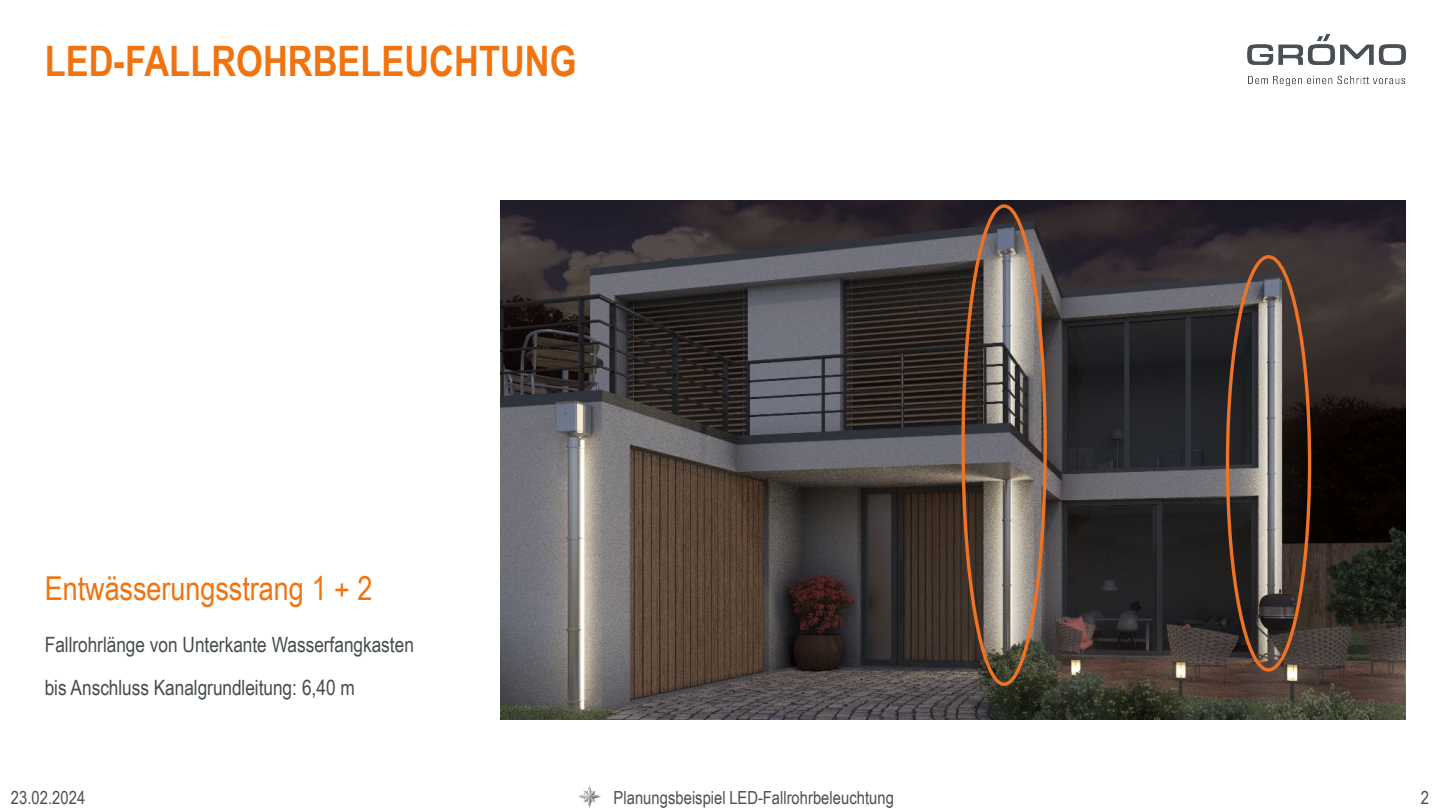
<style>
.page{position:relative;width:1440px;height:810px;background:#fff}
.page>*{position:absolute;margin:0;border:0;box-sizing:border-box;transform-origin:0 0}
.t1{font:700 42px "Arial Narrow";color:#f1730f}
.t2{font:33px "Arial Narrow";color:#f1730f}
.t3{font:21px "Arial Narrow";letter-spacing:-.005em;color:#454c4f}
.t4{font:18px "Arial Narrow";letter-spacing:.005em;color:#494f54}
</style>
<div class="page">
<img style="left:578px;top:785px;width:23px;height:23px">
<img style="left:1247px;top:34px;width:159px;height:53px">
<img style="left:500px;top:201px;width:906px;height:519px">
<div style="left:1226px;top:255px;width:85px;height:417px;border:3px solid #ef7324;border-radius:50%"></div>
<div style="left:961px;top:204px;width:86px;height:482px;border:3px solid #ef7324;border-radius:50%"></div>
<p class="t1" style="left:45px;top:30px;width:533px">LED-FALLROHRBELEUCHTUNG</p>
<p class="t2" style="left:45px;top:564px;width:329px">Entwässerungsstrang 1 + 2</p>
<p class="t3" style="left:45px;top:629px;width:371px">Fallrohrlänge von Unterkante Wasserfangkasten</p>
<p class="t3" style="left:45px;top:672px;width:312px">bis Anschluss Kanalgrundleitung: 6,40 m</p>
<p class="t4" style="left:11px;top:785px;width:76px">23.02.2024</p>
<p class="t4" style="left:614px;top:785px;width:282px">Planungsbeispiel LED-Fallrohrbeleuchtung</p>
<p class="t4" style="left:1421px;top:785px;width:10px">2</p>
</div>
